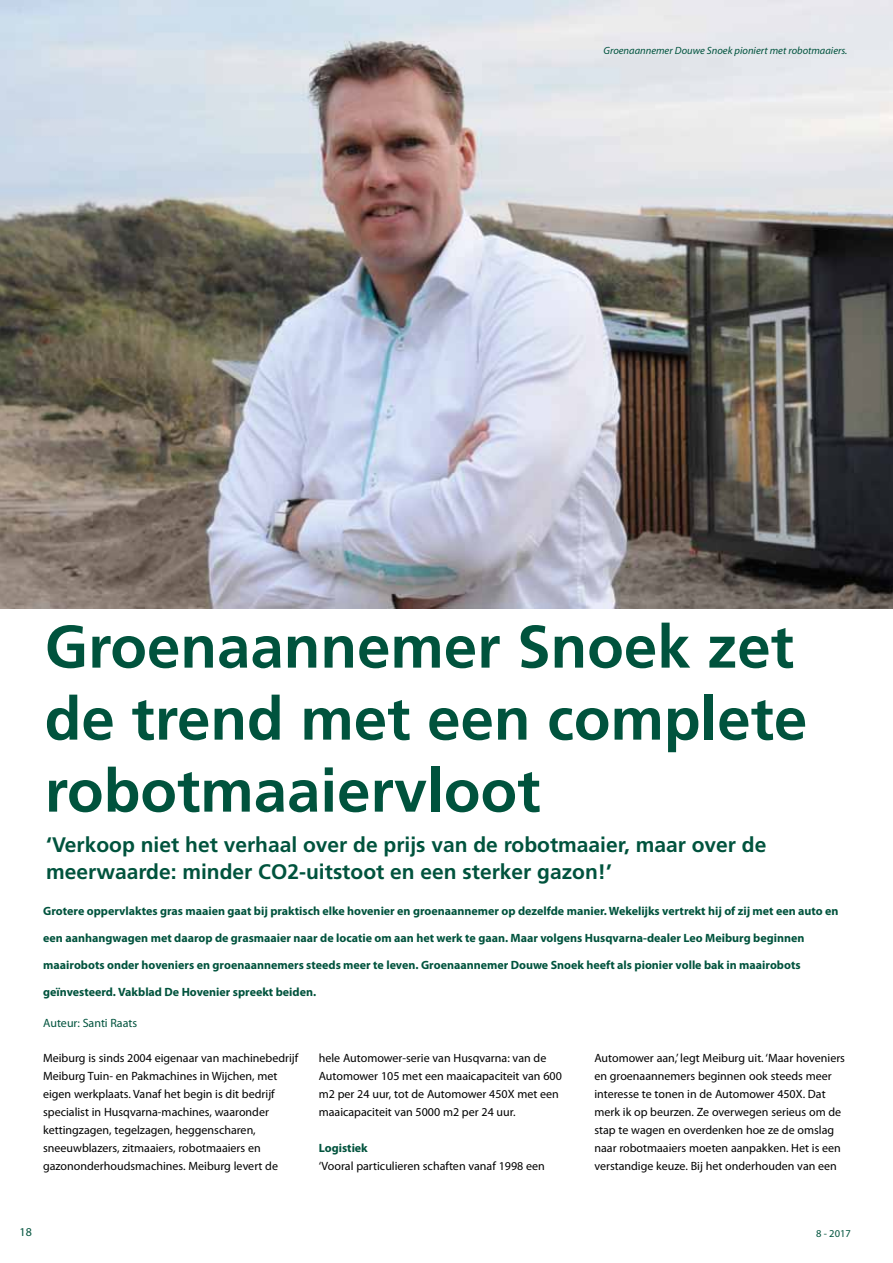
<style>
.page{position:relative;width:893px;height:1263px;background:#fff}
.page>*{position:absolute;margin:0;border:0;box-sizing:border-box;transform-origin:0 0}
.t1{font:700 60px/72px "Frutiger";color:#00533d}
.t2{font:700 21px/27px "Frutiger";color:#00533d}
.t3{font:12px/18px "Myriad Pro";color:#000}
.t4{font:700 12px "Myriad Pro";color:#00533d}
.t5{font:12px "Myriad Pro";color:#00533d}
.t6{font:italic 10.5px "Myriad Pro";color:#00533d}
.t7{font:10.5px "Myriad Pro";color:#00533d}
</style>
<div class="page">
<img style="left:0;top:0;width:893px;height:609px">
<p class="t6" style="left:603px;top:44px;width:245px">Groenaannemer Douwe Snoek pioniert met robotmaaiers.</p>
<h1 class="t1" style="left:45px;top:610px;width:764px">Groenaannemer Snoek zet de trend met een complete robotmaaiervloot</h1>
<h2 class="t2" style="left:46px;top:831px;width:722px">‘Verkoop niet het verhaal over de prijs van de robotmaaier, maar over de meerwaarde: minder CO2-uitstoot en een sterker gazon!’</h2>
<p class="t4" style="left:43px;top:903px;width:797px">Grotere oppervlaktes gras maaien gaat bij praktisch elke hovenier en groenaannemer op dezelfde manier. Wekelijks vertrekt hij of zij met een auto en</p>
<p class="t4" style="left:43px;top:930px;width:763px">een aanhangwagen met daarop de grasmaaier naar de locatie om aan het werk te gaan. Maar volgens Husqvarna-dealer Leo Meiburg beginnen</p>
<p class="t4" style="left:43px;top:957px;width:759px">maairobots onder hoveniers en groenaannemers steeds meer te leven. Groenaannemer Douwe Snoek heeft als pionier volle bak in maairobots</p>
<p class="t4" style="left:43px;top:984px;width:274px">geïnvesteerd. Vakblad De Hovenier spreekt beiden.</p>
<p class="t5" style="left:43px;top:1015px;width:95px">Auteur: Santi Raats</p>
<p class="t3" style="left:43px;top:1049px;width:257px">Meiburg is sinds 2004 eigenaar van machinebedrijf Meiburg Tuin- en Pakmachines in Wijchen, met eigen werkplaats. Vanaf het begin is dit bedrijf specialist in Husqvarna-machines, waaronder kettingzagen, tegelzagen, heggenscharen, sneeuwblazers, zitmaaiers, robotmaaiers en gazononderhoudsmachines. Meiburg levert de</p>
<p class="t3" style="left:319px;top:1049px;width:245px">hele Automower-serie van Husqvarna: van de Automower 105 met een maaicapaciteit van 600 m2 per 24 uur, tot de Automower 450X met een maaicapaciteit van 5000 m2 per 24 uur.</p>
<p class="t4" style="left:319px;top:1140px;width:51px">Logistiek</p>
<p class="t3" style="left:319px;top:1157px;width:228px">‘Vooral particulieren schaften vanaf 1998 een</p>
<p class="t3" style="left:594px;top:1049px;width:252px">Automower aan,’ legt Meiburg uit. ‘Maar hoveniers en groenaannemers beginnen ook steeds meer interesse te tonen in de Automower 450X. Dat merk ik op beurzen. Ze overwegen serieus om de stap te wagen en overdenken hoe ze de omslag naar robotmaaiers moeten aanpakken. Het is een verstandige keuze. Bij het onderhouden van een</p>
<p class="t5" style="left:20px;top:1224px;width:14px">18</p>
<p class="t7" style="left:816px;top:1227px;width:36px">8 - 2017</p>
</div>
